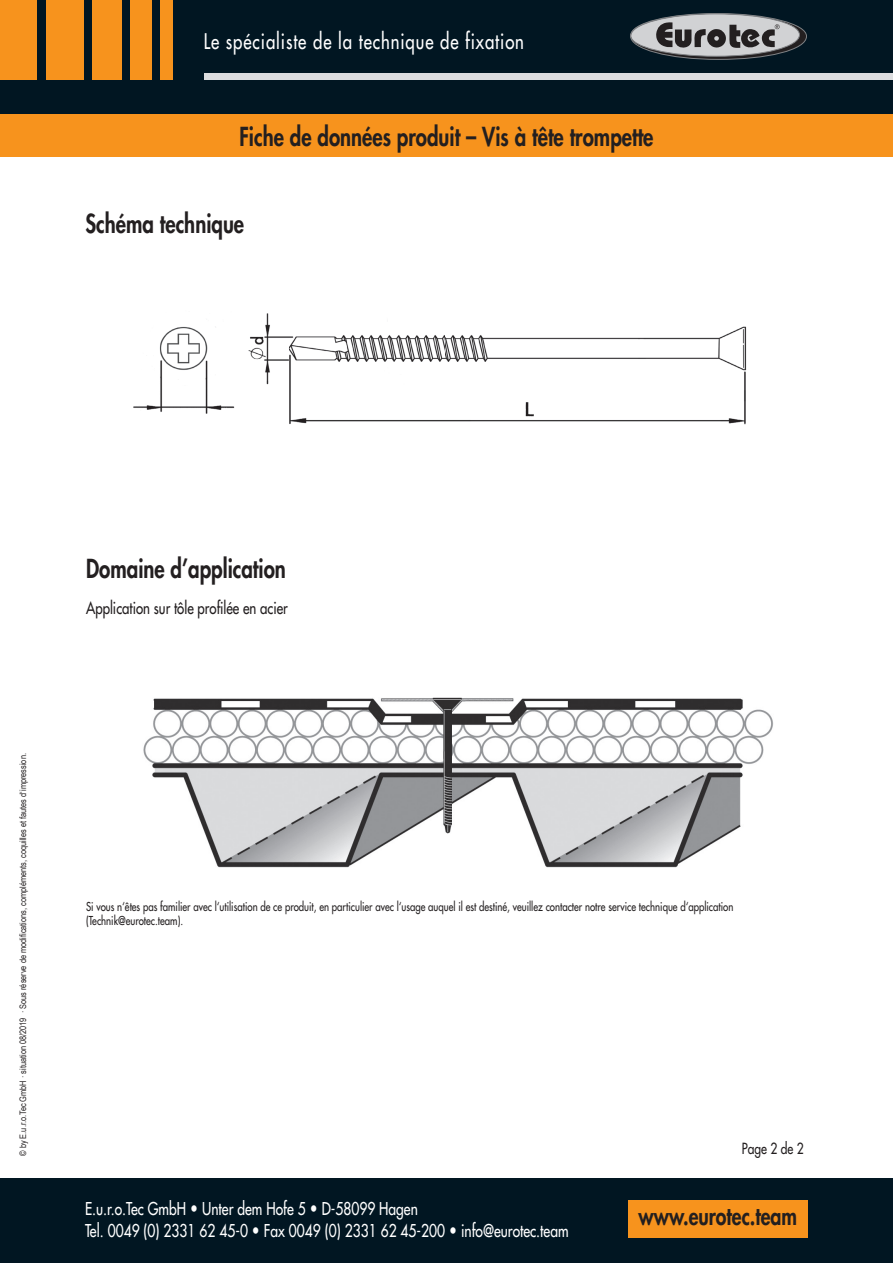
<style>
.page{position:relative;width:893px;height:1263px;background:#fff}
.page>*{position:absolute;margin:0;border:0;box-sizing:border-box;transform-origin:0 0}
.t1{font:800 25.5px "Futura Std";color:#231f20;scale:.8 1}
.t2{font:800 24.3px "Futura Std";color:#231f20;scale:.8 1}
.t3{font:500 21px "Futura Std";letter-spacing:.055em;color:#fff;scale:.8 1}
.t4{font:500 17.25px/22.5px "Futura Std";color:#fff;scale:.8 1}
.t5{font:500 16.5px "Futura Std";color:#231f20;scale:.8 1}
.t6{font:500 15px "Futura Std";color:#231f20;scale:.8 1}
.t7{font:500 12px/14.4px "Futura Std";color:#231f20;scale:.8 1}
.t8{font:9px "Arial Narrow";color:#231f20}
.s1{font-weight:800}
</style>
<div class="page">
<div style="left:0;top:0;width:893px;height:137px;background:#011622"></div>
<div style="left:204px;top:74px;width:689px;height:6px;background:#dcdddf"></div>
<svg style="left:630px;top:13px;width:176px;height:46px"></svg>
<div style="left:631px;top:14px;width:168px;height:42px;background:#d1d2d4;border-radius:50%"></div>
<div style="left:630px;top:14px;width:170px;height:43px;border:1px solid #808285;border-radius:50%"></div>
<div style="left:630px;top:13px;width:177px;height:47px;border:1px solid #808285;border-radius:50%"></div>
<svg style="left:656px;top:22px;width:124px;height:27px"></svg>
<div style="left:0;top:0;width:37px;height:80px;background:#f7931d"></div>
<div style="left:46px;top:0;width:38px;height:80px;background:#f7931d"></div>
<div style="left:92px;top:0;width:30px;height:80px;background:#f7931d"></div>
<div style="left:131px;top:0;width:21px;height:80px;background:#f7931d"></div>
<div style="left:161px;top:0;width:12px;height:80px;background:#f7931d"></div>
<div style="left:0;top:114px;width:893px;height:43px;background:#f7931d"></div>
<div style="left:0;top:1178px;width:893px;height:85px;background:#011622"></div>
<div style="left:628px;top:1200px;width:180px;height:37px;background:#f7931d"></div>
<img style="left:143px;top:698px;width:630px;height:169px">
<img style="left:133px;top:313px;width:614px;height:112px">
<h3 class="t3" style="left:204px;top:28px;width:402px">Le spécialiste de la technique de fixation</h3>
<h1 class="t1" style="left:239px;top:121px;width:519px">Fiche de données produit – Vis à tête trompette</h1>
<h1 class="t1" style="left:86px;top:207px;width:200px">Schéma technique</h1>
<p class="t8" style="left:16px;top:1156px;width:404px;rotate:-90deg">© by E.u.r.o.Tec GmbH · situation 08/2019 · Sous réserve de modifications, compléments, coquilles et fautes d‘impression.</p>
<h1 class="t1" style="left:86px;top:552px;width:251px">Domaine d’application</h1>
<h3 class="t5" style="left:86px;top:598px;width:254px">Application sur tôle profilée en acier</h3>
<p class="t7" style="left:86px;top:899px;width:811px">Si vous n‘êtes pas familier avec l‘utilisation de ce produit, en particulier avec l‘usage auquel il est destiné, veuillez contacter notre service technique d‘application (Technik@eurotec.team).</p>
<p class="t6" style="left:742px;top:1139px;width:79px">Page 2 de 2</p>
<h3 class="t4" style="left:85px;top:1197px;width:606px">E.u.r.o.Tec GmbH <span class="s1">•</span> Unter dem Hofe 5 <span class="s1">•</span> D-58099 Hagen<br>Tel. 0049 (0) 2331 62 45-0 <span class="s1">•</span> Fax 0049 (0) 2331 62 45-200 <span class="s1">•</span> info@eurotec.team</h3>
<h2 class="t2" style="left:638px;top:1201px;width:200px">www.eurotec.team</h2>
</div>
